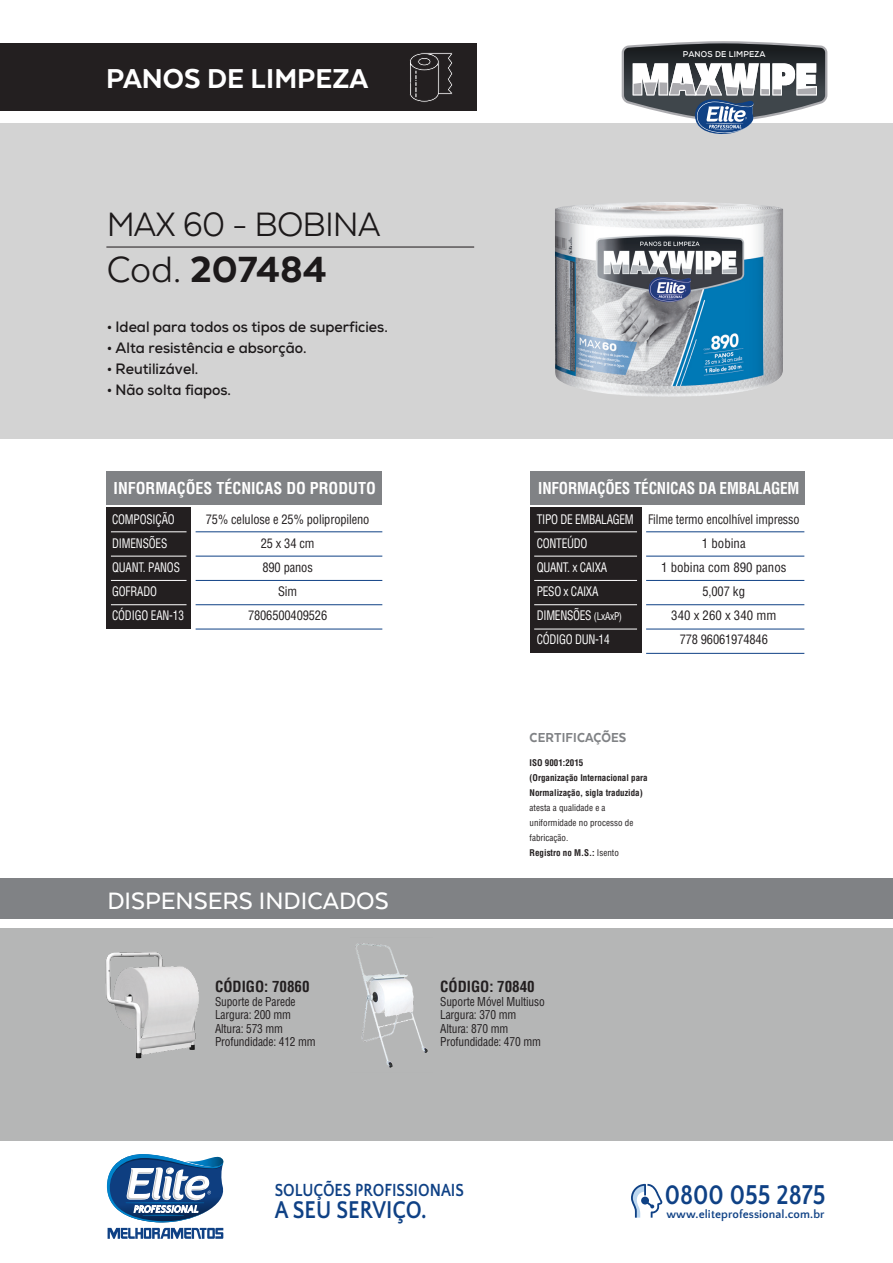
<style>
.page{position:relative;width:893px;height:1263px;background:#fff}
.page>*{position:absolute;margin:0;border:0;box-sizing:border-box;transform-origin:0 0}
.t1{font:800 42px "Texta";color:#231f20}
.t2{font:39px "Texta";letter-spacing:-.025em;color:#231f20}
.t3{font:800 31.5px "Texta";color:#fff}
.t4{font:700 28.35px "Quattrocento Sans";color:#0f4185;scale:.85 1}
.t5{font:500 27.3px "Texta";color:#fff}
.t6{font:700 25.5px "Quattrocento Sans";color:#0f4185;scale:.85 1}
.t7{font:700 18.45px "Quattrocento Sans";color:#0f4185;scale:.85 1}
.t8{font:700 condensed 16.05px "Helvetica LT Std";letter-spacing:-.01em;color:#fff;scale:.95 1}
.t9{font:700 condensed 16.05px "Helvetica LT Std";letter-spacing:-.01em;color:#fff}
.t10{font:700 15px "Nexa";color:#231f20;scale:.95 1}
.t11{font:700 condensed 15px "Helvetica LT Std";color:#231f20}
.t12{font:800 15px "Texta";letter-spacing:.01em;color:#808285;scale:.95 1}
.t13{font:condensed 12.75px/24px "Helvetica LT Std";letter-spacing:-.01em;color:#231f20;text-align:center;scale:.95 1}
.t14{font:condensed 12.75px/24px "Helvetica LT Std";letter-spacing:-.025em;color:#fff;scale:.89 1}
.t15{font:condensed 12.75px/24px "Helvetica LT Std";letter-spacing:-.01em;color:#231f20;text-align:center}
.t16{font:condensed 12.75px/24px "Helvetica LT Std";letter-spacing:-.025em;color:#fff;scale:.88 1}
.t17{font:condensed 12px/13.5px "Helvetica LT Std";letter-spacing:-.015em;color:#231f20;scale:.95 1}
.t18{font:700 11.85px "Quattrocento Sans";letter-spacing:.01em;color:#0f4185}
.t19{font:condensed 9px/15px "Helvetica LT Std";color:#231f20}
.t20{font:700 condensed 9px/15px "Helvetica LT Std";color:#231f20}
.t21{font:700 8.4px "Nexa";letter-spacing:.025em;color:#fff;scale:.95 1}
.s1{font-weight:400}
.s2{font-size:10.5px}
.s3{font-weight:700}
</style>
<div class="page">
<div style="left:0;top:928px;width:893px;height:213px;background:#b5b6b6"></div>
<div style="left:0;top:123px;width:893px;height:316px;background:#d3d3d3"></div>
<div style="left:0;top:43px;width:477px;height:68px;background:#231f20"></div>
<hr style="left:106px;top:247px;width:368px;height:1px;background:#231f20">
<hr style="left:646px;top:531px;width:158px;height:1px;background:#0f4185">
<hr style="left:646px;top:556px;width:158px;height:1px;background:#0f4185">
<hr style="left:646px;top:580px;width:158px;height:1px;background:#0f4185">
<hr style="left:646px;top:604px;width:158px;height:1px;background:#0f4185">
<hr style="left:646px;top:629px;width:158px;height:1px;background:#0f4185">
<hr style="left:646px;top:653px;width:158px;height:1px;background:#0f4185">
<div style="left:530px;top:507px;width:112px;height:146px;background:#231f20"></div>
<div style="left:530px;top:471px;width:274px;height:33px;background:#808285"></div>
<hr style="left:534px;top:531px;width:103px;height:1px;background:#fff">
<hr style="left:534px;top:556px;width:103px;height:1px;background:#fff">
<hr style="left:534px;top:580px;width:103px;height:1px;background:#fff">
<hr style="left:534px;top:604px;width:103px;height:1px;background:#fff">
<hr style="left:534px;top:629px;width:103px;height:1px;background:#fff">
<hr style="left:196px;top:531px;width:186px;height:1px;background:#0f4185">
<hr style="left:196px;top:556px;width:186px;height:1px;background:#0f4185">
<hr style="left:196px;top:580px;width:186px;height:1px;background:#0f4185">
<hr style="left:196px;top:604px;width:186px;height:1px;background:#0f4185">
<hr style="left:196px;top:629px;width:186px;height:1px;background:#0f4185">
<div style="left:106px;top:507px;width:85px;height:122px;background:#231f20"></div>
<div style="left:106px;top:471px;width:276px;height:33px;background:#808285"></div>
<hr style="left:111px;top:531px;width:76px;height:1px;background:#fff">
<hr style="left:111px;top:556px;width:76px;height:1px;background:#fff">
<hr style="left:111px;top:580px;width:76px;height:1px;background:#fff">
<hr style="left:111px;top:604px;width:76px;height:1px;background:#fff">
<div style="left:0;top:878px;width:893px;height:41px;background:#808285"></div>
<img style="left:555px;top:202px;width:228px;height:195px">
<img style="left:356px;top:943px;width:72px;height:125px">
<img style="left:106px;top:952px;width:93px;height:107px">
<svg style="left:631px;top:1184px;width:31px;height:34px"></svg>
<svg style="left:107px;top:1154px;width:117px;height:85px"></svg>
<svg style="left:621px;top:41px;width:207px;height:93px"></svg>
<svg style="left:410px;top:52px;width:43px;height:50px"></svg>
<h3 class="t3" style="left:106px;top:62px;width:264px">PANOS DE LIMPEZA</h3>
<h2 class="t2" style="left:106px;top:204px;width:276px">MAX 60 - BOBINA</h2>
<h1 class="t1" style="left:106px;top:248px;width:222px"><span class="s1">Cod.</span> 207484</h1>
<p class="t10" style="left:106px;top:317px;width:298px">• Ideal para todos os tipos de superficies.</p>
<p class="t10" style="left:106px;top:338px;width:212px">• Alta resistência e absorção.</p>
<p class="t10" style="left:106px;top:359px;width:98px">• Reutilizável.</p>
<p class="t10" style="left:106px;top:380px;width:133px">• Não solta fiapos.</p>
<h3 class="t9" style="left:114px;top:478px;width:264px">INFORMAÇÕES TÉCNICAS DO PRODUTO</h3>
<p class="t16" style="left:112px;top:507px;width:83px">COMPOSIÇÃO<br>DIMENSÕES<br>QUANT. PANOS<br>GOFRADO<br>CÓDIGO EAN-13</p>
<p class="t15" style="left:206px;top:507px;width:165px">75% celulose e 25% polipropileno<br>25 x 34 cm<br>890 panos<br>Sim<br>7806500409526</p>
<h3 class="t5" style="left:107px;top:886px;width:283px">DISPENSERS INDICADOS</h3>
<p class="t11" style="left:215px;top:977px;width:96px">CÓDIGO: 70860</p>
<p class="t17" style="left:215px;top:995px;width:108px">Suporte de Parede<br>Largura: 200 mm<br>Altura: 573 mm<br>Profundidade: 412 mm</p>
<p class="t21" style="left:683px;top:48px;width:89px">PANOS DE LIMPEZA</p>
<h3 class="t8" style="left:538px;top:478px;width:276px">INFORMAÇÕES TÉCNICAS DA EMBALAGEM</h3>
<p class="t14" style="left:537px;top:507px;width:110px">TIPO DE EMBALAGEM<br>CONTEÚDO<br>QUANT. x CAIXA<br>PESO x CAIXA<br>DIMENSÕES <span class="s2">(LxAxP)<br></span>CÓDIGO DUN-14</p>
<p class="t13" style="left:648px;top:507px;width:161px">Filme termo encolhível impresso<br>1 bobina<br>1 bobina com 890 panos<br>5,007 kg<br>340 x 260 x 340 mm<br>778 96061974846</p>
<p class="t12" style="left:530px;top:729px;width:103px">CERTIFICAÇÕES</p>
<p class="t20" style="left:530px;top:755px;width:119px">ISO 9001:2015<br>(Organização Internacional para<br>Normalização, sigla traduzida)</p>
<p class="t19" style="left:530px;top:800px;width:105px">atesta a qualidade e a uniformidade no processo de fabricação.<br><span class="s3">Registro no M.S.:</span> Isento</p>
<p class="t11" style="left:440px;top:977px;width:96px">CÓDIGO: 70840</p>
<p class="t17" style="left:440px;top:995px;width:112px">Suporte Móvel Multiuso<br>Largura: 370 mm<br>Altura: 870 mm<br>Profundidade: 470 mm</p>
<h3 class="t7" style="left:275px;top:1181px;width:224px">SOLUÇÕES PROFISSIONAIS</h3>
<h3 class="t6" style="left:275px;top:1196px;width:180px">A SEU SERVIÇO.</h3>
<h3 class="t4" style="left:665px;top:1180px;width:191px">0800 055 2875</h3>
<p class="t18" style="left:666px;top:1208px;width:160px">www.eliteprofessional.com.br</p>
</div>
